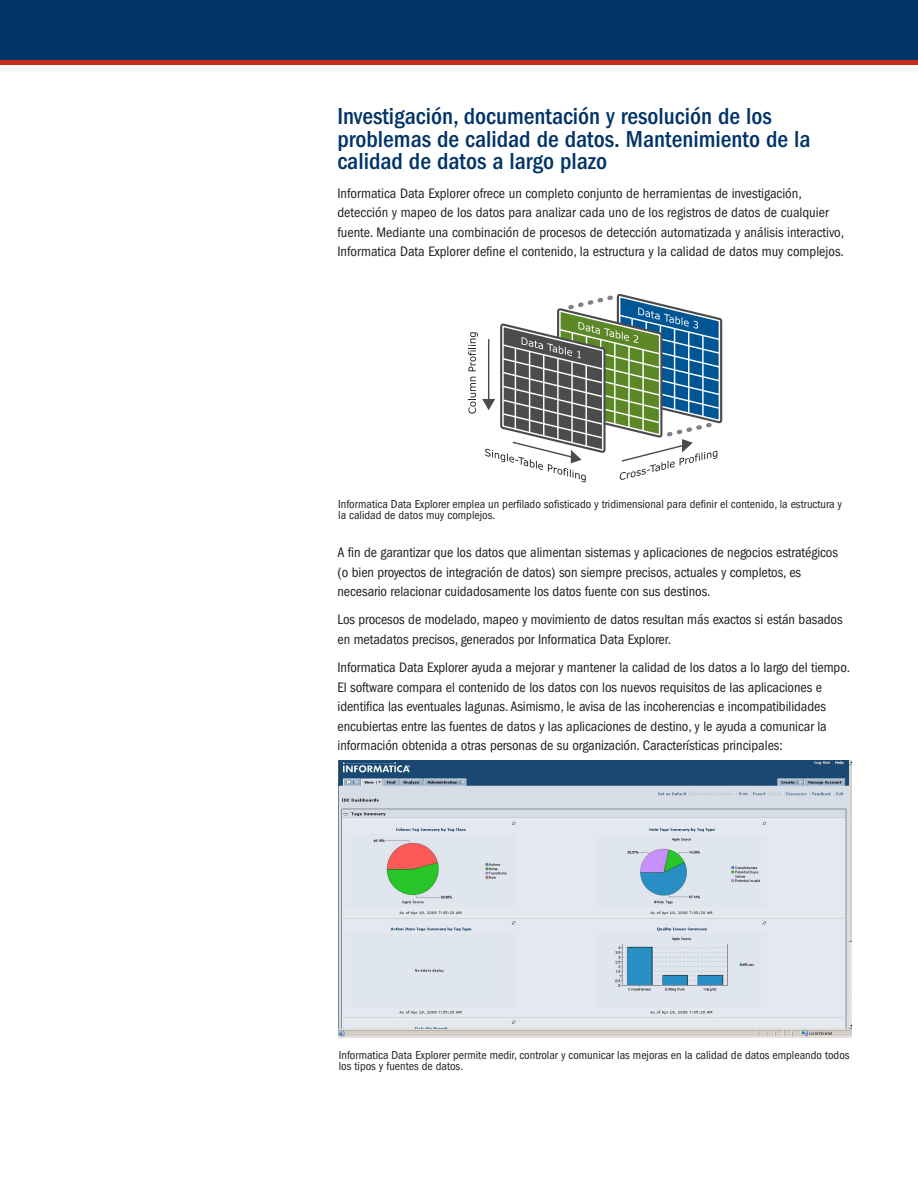
<style>
.page{position:relative;width:918px;height:1188px;background:#fff}
.page>*{position:absolute;margin:0;border:0;box-sizing:border-box;transform-origin:0 0}
.Subhead_1{font:500 condensed 24px/22.5px "ITC Franklin Gothic Std";color:#003367}
.Body_Text{font:condensed 14.25px/19.5px "ITC Franklin Gothic Std";letter-spacing:-.005em;color:#231f20}
.t1{font:condensed 12px/10.5px "ITC Franklin Gothic Std";color:#231f20}
</style>
<div class="page">
<div style="left:0;top:0;width:918px;height:62px;background:#003367"></div>
<hr style="left:0;top:61px;width:918px;height:4px;background:#c02d19">
<svg style="left:468px;top:294px;width:254px;height:188px"></svg>
<img style="left:338px;top:761px;width:513px;height:277px">
<p class="Subhead_1" style="left:338px;top:105px;width:475px">Investigación, documentación y resolución de los problemas de calidad de datos. Mantenimiento de la calidad de datos a largo plazo</p>
<p class="Body_Text" style="left:338px;top:183px;width:508px">Informatica Data Explorer ofrece un completo conjunto de herramientas de investigación, detección y mapeo de los datos para analizar cada uno de los registros de datos de cualquier fuente. Mediante una combinación de procesos de detección automatizada y análisis interactivo, Informatica Data Explorer define el contenido, la estructura y la calidad de datos muy complejos.</p>
<p class="t1" style="left:338px;top:499px;width:505px">Informatica Data Explorer emplea un perfilado sofisticado y tridimensional para definir el contenido, la estructura y la calidad de datos muy complejos.</p>
<p class="Body_Text" style="left:338px;top:543px;width:502px">A fin de garantizar que los datos que alimentan sistemas y aplicaciones de negocios estratégicos (o bien proyectos de integración de datos) son siempre precisos, actuales y completos, es necesario relacionar cuidadosamente los datos fuente con sus destinos.</p>
<p class="Body_Text" style="left:338px;top:610px;width:507px">Los procesos de modelado, mapeo y movimiento de datos resultan más exactos si están basados en metadatos precisos, generados por Informatica Data Explorer.</p>
<p class="Body_Text" style="left:338px;top:658px;width:514px">Informatica Data Explorer ayuda a mejorar y mantener la calidad de los datos a lo largo del tiempo.<br>El software compara el contenido de los datos con los nuevos requisitos de las aplicaciones e identifica las eventuales lagunas. Asimismo, le avisa de las incoherencias e incompatibilidades encubiertas entre las fuentes de datos y las aplicaciones de destino, y le ayuda a comunicar la información obtenida a otras personas de su organización. Características principales:</p>
<p class="t1" style="left:339px;top:1050px;width:512px">Informatica Data Explorer permite medir, controlar y comunicar las mejoras en la calidad de datos empleando todos los tipos y fuentes de datos.</p>
</div>
